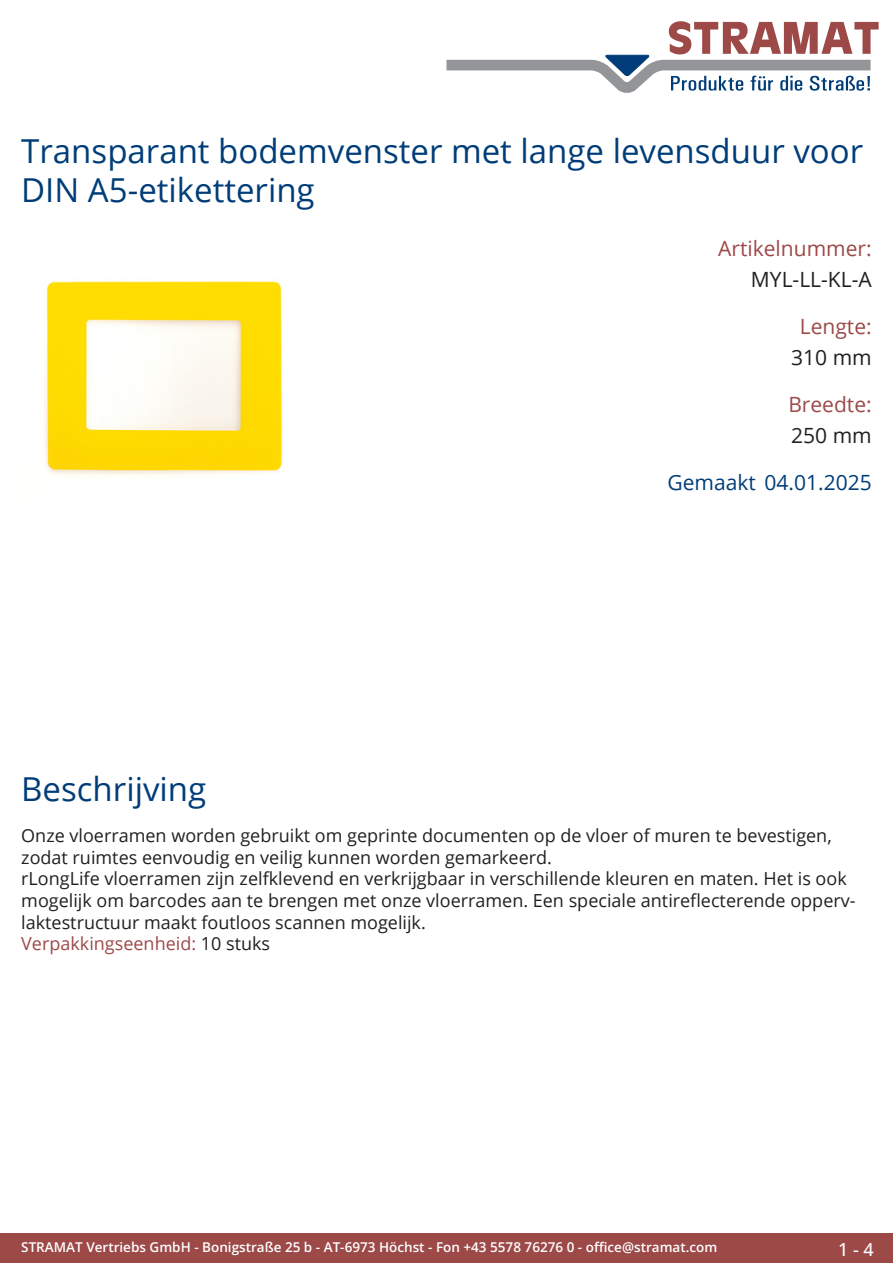
<style>
.page{position:relative;width:893px;height:1263px;background:#fff}
.page>*{position:absolute;margin:0;border:0;box-sizing:border-box;transform-origin:0 0}
.Produkttitel{font:33px/39.6px "Open Sans";color:#003d78}
.TechDaten_Überschrif{font:21px "Open Sans";color:#9c4948}
.TechDaten_Inhalt{font:21px "Open Sans";color:#231f20}
.Erstellungsdatum{font:21px "Open Sans";color:#003d78}
.Beschreibung_Text{font:18px/21.6px "Open Sans";color:#231f20}
.t1{font:500 18px "Open Sans";color:#fff}
.t2{font:600 13.5px "Open Sans";color:#fff}
.s1{color:#9c4948}
</style>
<div class="page">
<div style="left:0;top:1233px;width:893px;height:30px;background:#9c4948"></div>
<svg style="left:446px;top:21px;width:433px;height:72px"></svg>
<img style="left:43px;top:281px;width:240px;height:195px">
<p class="Produkttitel" style="left:21px;top:130px;width:843px">Transparant bodemvenster met lange levensduur voor<br>DIN A5-etikettering</p>
<p class="TechDaten_Überschrif" style="left:718px;top:234px;width:155px">Artikelnummer:</p>
<p class="TechDaten_Inhalt" style="left:751px;top:265px;width:122px">MYL-LL-KL-A</p>
<p class="TechDaten_Überschrif" style="left:800px;top:312px;width:73px">Lengte:</p>
<p class="TechDaten_Inhalt" style="left:791px;top:343px;width:82px">310 mm</p>
<p class="TechDaten_Überschrif" style="left:788px;top:390px;width:85px">Breedte:</p>
<p class="TechDaten_Inhalt" style="left:791px;top:421px;width:82px">250 mm</p>
<p class="Erstellungsdatum" style="left:668px;top:468px;width:206px">Gemaakt 04.01.2025</p>
<p class="Produkttitel" style="left:21px;top:768px;width:186px">Beschrijving</p>
<p class="Beschreibung_Text" style="left:21px;top:824px;width:834px">Onze vloerramen worden gebruikt om geprinte documenten op de vloer of muren te bevestigen, zodat ruimtes eenvoudig en veilig kunnen worden gemarkeerd.<br>rLongLife vloerramen zijn zelfklevend en verkrijgbaar in verschillende kleuren en maten. Het is ook mogelijk om barcodes aan te brengen met onze vloerramen. Een speciale antireflecterende opperv&shy;laktestructuur maakt foutloos scannen mogelijk.<br><span class="s1">Verpakkingseenheid:</span> 10 stuks</p>
<p class="t2" style="left:21px;top:1238px;width:698px">STRAMAT Vertriebs GmbH - Bonigstraße 25 b - AT-6973 Höchst - Fon +43 5578 76276 0 - office@stramat.com</p>
<p class="t1" style="left:838px;top:1237px;width:37px">1 - 4</p>
</div>
